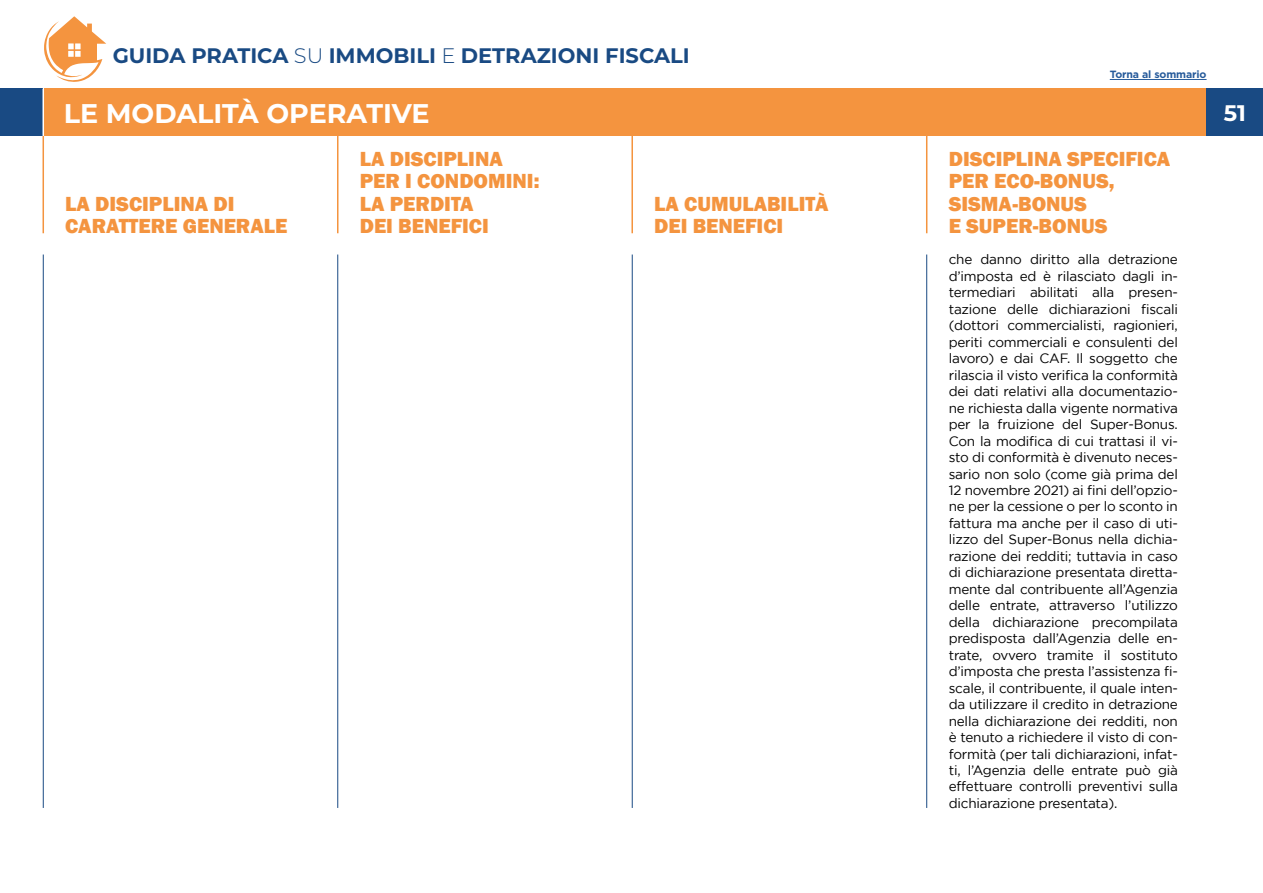
<style>
.page{position:relative;width:1263px;height:893px;background:#fff}
.page>*{position:absolute;margin:0;border:0;box-sizing:border-box;transform-origin:0 0}
.t1{font:700 27px "Montserrat";color:#fff}
.t2{font:700 22.5px "Montserrat";color:#fff}
.t3{font:800 21px/22.5px "Franklin Gothic";color:#f4943f}
.t4{font:700 21px "Montserrat";color:#194a83}
.t5{font:13.5px/16.5px "Gotham";letter-spacing:-.015em;color:#000;text-align:justify}
.t6{font:700 10.5px "Gotham Pro";letter-spacing:-.01em;color:#275b9b}
.s1{font-weight:300}
</style>
<div class="page">
<div style="left:0;top:89px;width:43px;height:47px;background:#194a83"></div>
<div style="left:44px;top:89px;width:1162px;height:47px;background:#f4943f"></div>
<hr style="left:926px;top:136px;width:1px;height:97px;background:#f4943f">
<hr style="left:926px;top:255px;width:1px;height:553px;background:#194a83">
<hr style="left:631px;top:136px;width:2px;height:97px;background:#f4943f">
<hr style="left:632px;top:255px;width:1px;height:553px;background:#194a83">
<hr style="left:337px;top:136px;width:1px;height:97px;background:#f4943f">
<hr style="left:337px;top:255px;width:1px;height:553px;background:#194a83">
<hr style="left:43px;top:136px;width:1px;height:97px;background:#f4943f">
<svg style="left:44px;top:16px;width:62px;height:66px"></svg>
<div style="left:1206px;top:89px;width:57px;height:47px;background:#194a83"></div>
<hr style="left:1110px;top:79px;width:96px;height:1px;background:#275b9b">
<hr style="left:43px;top:255px;width:1px;height:553px;background:#194a83">
<h3 class="t4" style="left:113px;top:41px;width:579px">GUIDA PRATICA <span class="s1">SU</span> IMMOBILI <span class="s1">E</span> DETRAZIONI FISCALI</h3>
<h1 class="t1" style="left:64px;top:94px;width:367px">LE MODALITÀ OPERATIVE</h1>
<h3 class="t3" style="left:65px;top:192px;width:224px">LA DISCIPLINA DI<br>CARATTERE GENERALE</h3>
<h3 class="t3" style="left:360px;top:147px;width:181px">LA DISCIPLINA<br>PER I CONDOMINI:<br>LA PERDITA<br>DEI BENEFICI</h3>
<h3 class="t3" style="left:654px;top:192px;width:176px">LA CUMULABILITÀ<br>DEI BENEFICI</h3>
<p class="t6" style="left:1110px;top:68px;width:98px">Torna al sommario</p>
<h3 class="t3" style="left:949px;top:147px;width:223px">DISCIPLINA SPECIFICA<br>PER ECO-BONUS,<br>SISMA-BONUS<br>E SUPER-BONUS</h3>
<p class="t5" style="left:949px;top:251px;width:231px">che danno diritto alla detrazione d’imposta ed è rilasciato dagli in&shy;termediari abilitati alla presen&shy;tazione delle dichiarazioni fiscali (dottori commercialisti, ragionieri, periti commerciali e consulenti del lavoro) e dai CAF. Il soggetto che rilascia il visto verifica la conformità dei dati relativi alla documentazio&shy;ne richiesta dalla vigente normativa per la fruizione del Super-Bonus.<br>Con la modifica di cui trattasi il vi&shy;sto di conformità è divenuto neces&shy;sario non solo (come già prima del 12 novembre 2021) ai fini dell’opzio&shy;ne per la cessione o per lo sconto in fattura ma anche per il caso di uti&shy;lizzo del Super-Bonus nella dichia&shy;razione dei redditi; tuttavia in caso di dichiarazione presentata diretta&shy;mente dal contribuente all’Agenzia delle entrate, attraverso l’utilizzo della dichiarazione precompilata predisposta dall’Agenzia delle en&shy;trate, ovvero tramite il sostituto d’imposta che presta l’assistenza fi&shy;scale, il contribuente, il quale inten&shy;da utilizzare il credito in detrazione nella dichiarazione dei redditi, non è tenuto a richiedere il visto di con&shy;formità (per tali dichiarazioni, infat&shy;ti, l’Agenzia delle entrate può già effettuare controlli preventivi sulla dichiarazione presentata).</p>
<h2 class="t2" style="left:1224px;top:97px;width:24px">51</h2>
</div>
